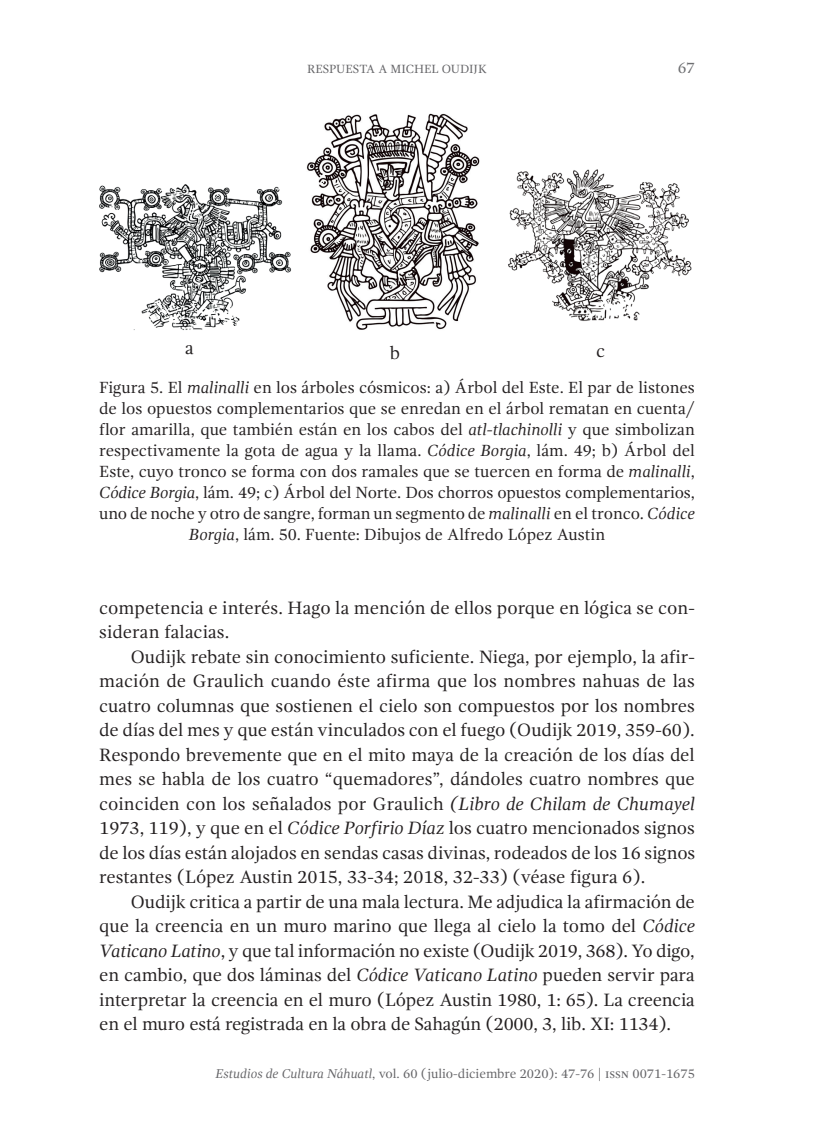
<style>
.page{position:relative;width:819px;height:1141px;background:#fff}
.page>*{position:absolute;margin:0;border:0;box-sizing:border-box;transform-origin:0 0}
.t1{font:18.38px/24.5px "Gandhi Serif";letter-spacing:-.005em;color:#231f20;text-align:justify}
.t2{font:16.62px/21px "Gandhi Serif";color:#231f20;text-align:center}
.t3{font:15.75px "Gandhi Serif";color:#6c6d70}
.t4{font:13.12px "Gandhi Serif";color:#636366}
.t5{font:12.25px "Gandhi Serif";color:#636366}
.s1{font-style:italic}
</style>
<div class="page">
<img style="left:100px;top:184px;width:191px;height:146px">
<img style="left:307px;top:113px;width:173px;height:217px">
<img style="left:508px;top:169px;width:184px;height:152px">
<p class="t5" style="left:307px;top:62px;width:181px">RESPUESTA A MICHEL OUDIJK</p>
<p class="t3" style="left:677px;top:59px;width:19px">67</p>
<p class="t1" style="left:185px;top:336px;width:10px">a</p>
<p class="t1" style="left:390px;top:341px;width:12px">b</p>
<p class="t1" style="left:596px;top:338px;width:10px">c</p>
<p class="t2" style="left:99px;top:377px;width:597px">Figura 5. El <span class="s1">malinalli</span> en los árboles cósmicos: a) Árbol del Este. El par de listones de los opuestos complementarios que se enredan en el árbol rematan en cuenta/ flor amarilla, que también están en los cabos del <span class="s1">atl-tlachinolli</span> y que simbolizan respectivamente la gota de agua y la llama. <span class="s1">Códice Borgia</span>, lám. 49; b) Árbol del Este, cuyo tronco se forma con dos ramales que se tuercen en forma de <span class="s1">malinalli</span>, <span class="s1">Códice Borgia</span>, lám. 49; c) Árbol del Norte. Dos chorros opuestos complementarios, uno de noche y otro de sangre, forman un segmento de <span class="s1">malinalli</span> en el tronco<span class="s1">. Códice Borgia</span>, lám. 50. Fuente: Dibujos de Alfredo López Austin</p>
<p class="t1" style="left:99px;top:596px;width:597px">competencia e interés. Hago la mención de ellos porque en lógica se con&shy;sideran falacias.</p>
<p class="t1" style="left:99px;top:645px;width:597px;text-indent:31px">Oudijk rebate sin conocimiento suficiente. Niega, por ejemplo, la afir&shy;mación de Graulich cuando éste afirma que los nombres nahuas de las cuatro columnas que sostienen el cielo son compuestos por los nombres de días del mes y que están vinculados con el fuego (Oudijk 2019, 359-60).<br>Respondo brevemente que en el mito maya de la creación de los días del mes se habla de los cuatro “quemadores”, dándoles cuatro nombres que coinciden con los señalados por Graulich <span class="s1">(Libro de Chilam de Chumayel </span>1973, 119), y que en el <span class="s1">Códice Porfirio Díaz</span> los cuatro mencionados signos de los días están alojados en sendas casas divinas, rodeados de los 16 signos restantes (López Austin 2015, 33-34; 2018, 32-33) (véase figura 6).</p>
<p class="t1" style="left:99px;top:889px;width:597px;text-indent:31px">Oudijk critica a partir de una mala lectura. Me adjudica la afirmación de que la creencia en un muro marino que llega al cielo la tomo del <span class="s1">Códice Vaticano Latino</span>, y que tal información no existe (Oudijk 2019, 368). Yo digo, en cambio, que dos láminas del <span class="s1">Códice Vaticano Latino</span> pueden servir para interpretar la creencia en el muro (López Austin 1980, 1: 65). La creencia en el muro está registrada en la obra de Sahagún (2000, 3, lib. XI: 1134).</p>
<p class="t4" style="left:215px;top:1067px;width:481px"><span class="s1">Estudios de Cultura Náhuatl</span>, vol. 60 (julio-diciembre 2020): 47-76 | issn 0071-1675</p>
</div>
